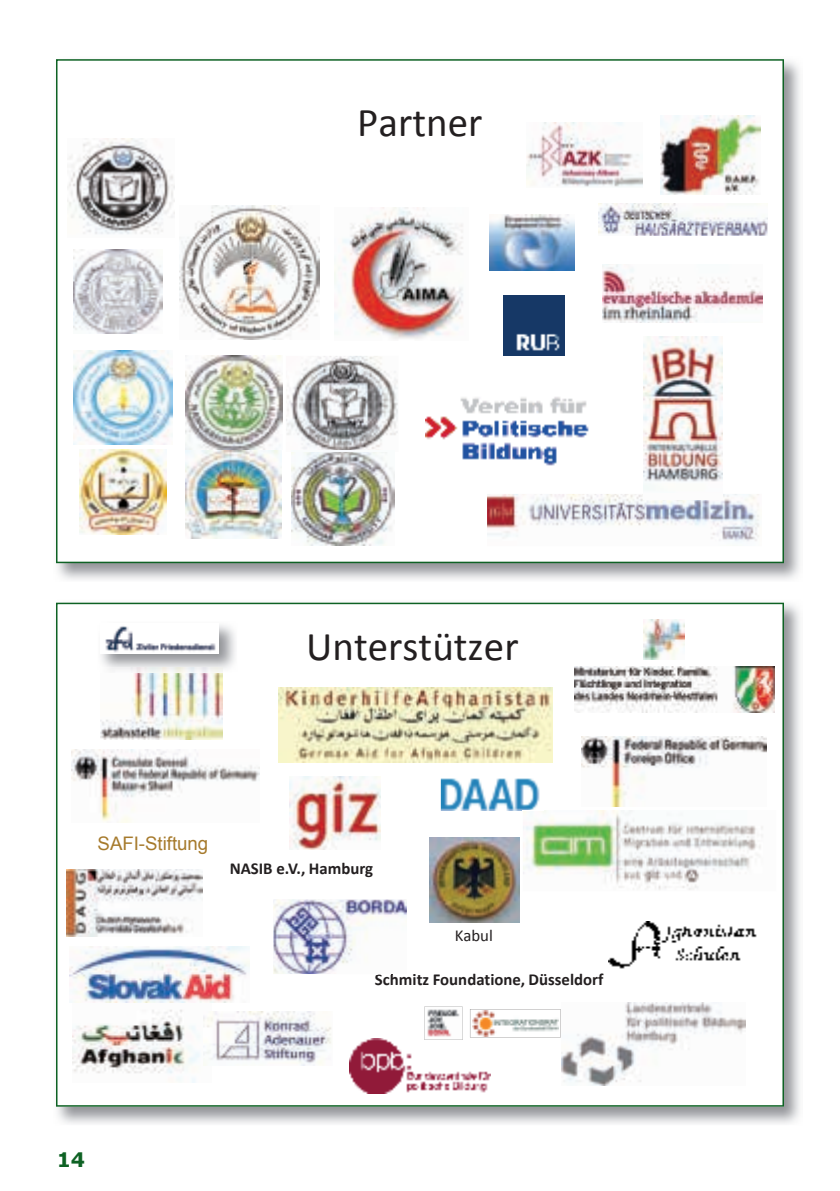
<style>
.page{position:relative;width:840px;height:1191px;background:#fff}
.page>*{position:absolute;margin:0;border:0;box-sizing:border-box;transform-origin:0 0}
.t1{font:41px "Calibri";color:#231f20}
.t2{font:700 20px "Verdana";color:#0e6224}
.t3{font:18.6px "Arial";color:#a67a2c}
.t4{font:700 16.8px "Calibri";color:#231f20}
.t5{font:16.8px "Calibri";color:#231f20}
</style>
<div class="page">
<img style="left:56px;top:59px;width:744px;height:521px">
<img style="left:56px;top:59px;width:727px;height:504px">
<img style="left:56px;top:602px;width:744px;height:522px">
<img style="left:56px;top:602px;width:727px;height:504px">
<img style="left:98px;top:621px;width:139px;height:51px">
<img style="left:101px;top:624px;width:118px;height:29px">
<img style="left:334px;top:207px;width:134px;height:134px">
<svg style="left:469px;top:1009px;width:91px;height:28px"></svg>
<svg style="left:424px;top:1006px;width:38px;height:34px"></svg>
<img style="left:526px;top:123px;width:116px;height:64px">
<img style="left:602px;top:264px;width:160px;height:59px">
<h1 class="t1" style="left:357px;top:96px;width:127px">Partner</h1>
<h1 class="t1" style="left:306px;top:620px;width:214px">Unterstützer</h1>
<p class="t3" style="left:97px;top:831px;width:112px">SAFI-Stiftung</p>
<p class="t4" style="left:229px;top:857px;width:145px">NASIB e.V., Hamburg</p>
<p class="t5" style="left:454px;top:924px;width:39px">Kabul</p>
<p class="t4" style="left:375px;top:969px;width:230px">Schmitz Foundatione, Düsseldorf</p>
<p class="t2" style="left:57px;top:1145px;width:30px">14</p>
</div>
